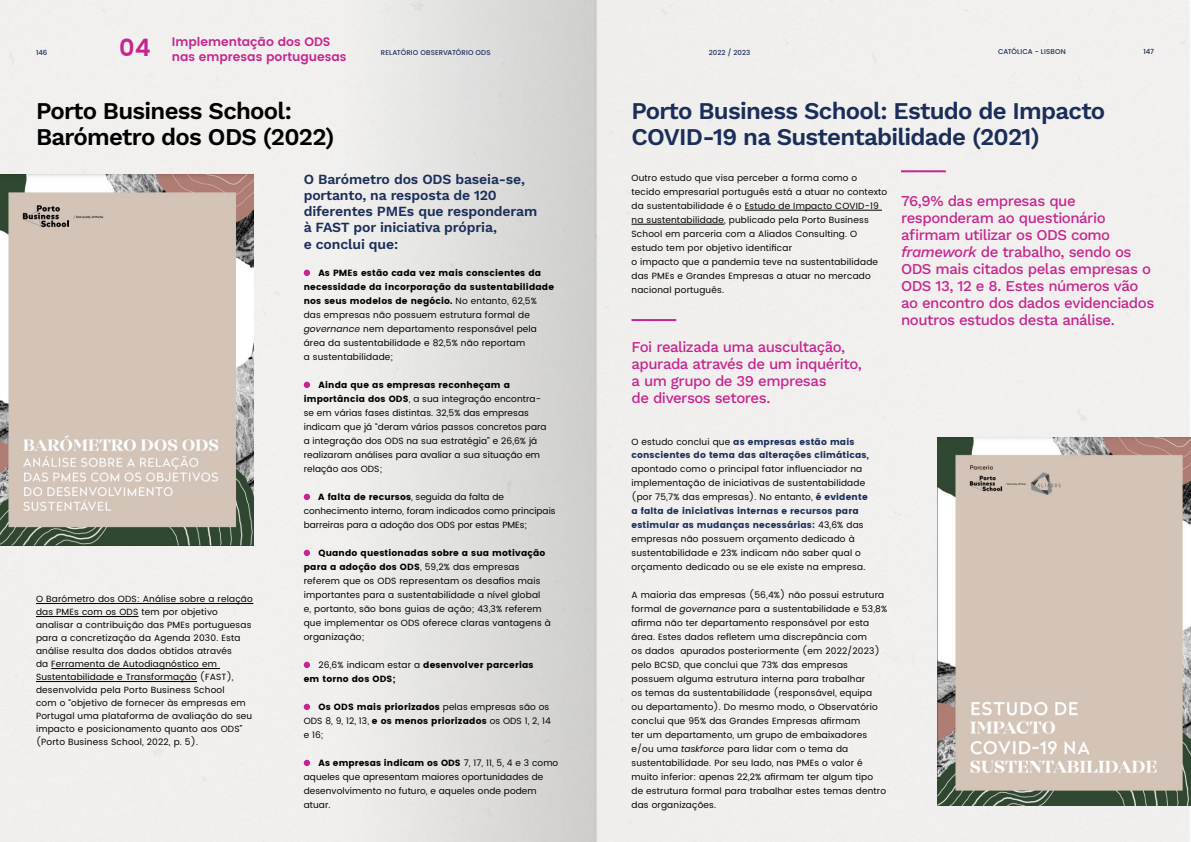
<style>
.page{position:relative;width:1191px;height:842px;background:#fff}
.page>*{position:absolute;margin:0;border:0;box-sizing:border-box;transform-origin:0 0}
.t1{font:600 24px/26px "Work Sans";letter-spacing:-.03em;color:#1b2e5a}
.t2{font:600 24px/26px "Work Sans";letter-spacing:-.03em;color:#000}
.t3{font:500 15px/17px "Work Sans";letter-spacing:-.035em;color:#c6258f}
.t4{font:600 14px/16.3px "Work Sans";letter-spacing:-.01em;color:#1b2e5a}
.t5{font:600 12.3px/14.3px "Poppins";color:#c6258f}
.t6{font:9px/14px "Poppins";letter-spacing:.02em;color:#000}
.t7{font:9px/14px "Poppins";color:#000}
.t8{font:9px/12.5px "Poppins";letter-spacing:.02em;color:#1b2e5a}
.t9{font:9px/14px "Poppins";letter-spacing:.02em;color:#000}
.t10{font:500 7px "Poppins";letter-spacing:.01em;color:#1b2e5a}
.s1{font-size:24px}
.s2{font-style:inherit}
.s3{font-style:italic}
.s4{color:#000}
.s5{color:#1b2e5a}
</style>
<div class="page">
<img style="left:0;top:0;width:1189px;height:842px">
<img style="left:0;top:174px;width:254px;height:372px">
<hr style="left:36px;top:603px;width:217px;height:1px;background:#000">
<hr style="left:36px;top:616px;width:102px;height:1px;background:#000">
<hr style="left:51px;top:668px;width:169px;height:1px;background:#000">
<hr style="left:36px;top:681px;width:161px;height:1px;background:#000">
<svg style="left:304px;top:270px;width:6px;height:6px"></svg>
<svg style="left:304px;top:382px;width:6px;height:6px"></svg>
<svg style="left:304px;top:494px;width:6px;height:6px"></svg>
<svg style="left:304px;top:550px;width:6px;height:6px"></svg>
<svg style="left:304px;top:662px;width:6px;height:6px"></svg>
<svg style="left:304px;top:704px;width:6px;height:6px"></svg>
<svg style="left:304px;top:760px;width:6px;height:6px"></svg>
<img style="left:938px;top:438px;width:253px;height:368px">
<hr style="left:744px;top:210px;width:138px;height:1px;background:#000">
<hr style="left:631px;top:224px;width:93px;height:1px;background:#000">
<hr style="left:631px;top:319px;width:45px;height:2px;background:#c6258f">
<hr style="left:901px;top:170px;width:44px;height:2px;background:#c6258f">
<h3 class="t5" style="left:172px;top:35px;width:176px;text-indent:-52px"><span class="s1">04</span> Implementação dos ODS nas empresas portuguesas</h3>
<p class="t10" style="left:36px;top:47px;width:13px">146</p>
<p class="t10" style="left:381px;top:48px;width:111px">RELATÓRIO OBSERVATÓRIO ODS</p>
<p class="t10" style="left:708px;top:48px;width:43px">2022 / 2023</p>
<p class="t10" style="left:998px;top:47px;width:69px">CATÓLICA - LISBON</p>
<p class="t10" style="left:1143px;top:46px;width:12px">147</p>
<h1 class="t2" style="left:36px;top:97px;width:300px">Porto Business School:<br>Barómetro dos ODS (2022)</h1>
<p class="t6" style="left:36px;top:593px;width:218px;line-height:13px">O Barómetro dos ODS: Análise sobre a relação das PMEs com os ODS tem por objetivo analisar a contribuição das PMEs portuguesas para a concretização da Agenda 2030. Esta análise resulta dos dados obtidos através<br>da Ferramenta de Autodiagnóstico em Sustentabilidade e Transformação (FAST), desenvolvida pela Porto Business School<br>com o “objetivo de fornecer às empresas em Portugal uma plataforma de avaliação do seu impacto e posicionamento quanto aos ODS” (Porto Business School, 2022, p. 5).</p>
<h3 class="t4" style="left:304px;top:171px;width:235px">O Barómetro dos ODS baseia-se, portanto, na resposta de 120 diferentes PMEs que responderam à FAST por iniciativa própria,<br>e conclui que:</h3>
<p class="t6" style="left:304px;top:266px;width:252px;text-indent:15px"><span class="s2">As PMEs estão cada vez mais conscientes da necessidade da incorporação da sustentabilidade nos seus modelos de negócio.</span> No entanto, 62,5% das empresas não possuem estrutura formal de <span class="s3">governance</span> nem departamento responsável pela área da sustentabilidade e 82,5% não reportam<br>a sustentabilidade;</p>
<p class="t6" style="left:304px;top:378px;width:244px;text-indent:15px"><span class="s2">Ainda que as empresas reconheçam a importância dos ODS</span>, a sua integração encontra&shy;se em várias fases distintas. 32,5% das empresas indicam que já “deram vários passos concretos para a integração dos ODS na sua estratégia” e 26,6% já realizaram análises para avaliar a sua situação em relação aos ODS;</p>
<p class="t7" style="left:304px;top:490px;width:253px;text-indent:14px"><span class="s2">A falta de recursos</span>, seguida da falta de conhecimento interno, foram indicados como principais barreiras para a adoção dos ODS por estas PMEs;</p>
<p class="t6" style="left:304px;top:546px;width:249px;text-indent:15px"><span class="s2">Quando questionadas sobre a sua motivação para a adoção dos ODS</span>, 59,2% das empresas referem que os ODS representam os desafios mais importantes para a sustentabilidade a nível global<br>e, portanto, são bons guias de ação; 43,3% referem que implementar os ODS oferece claras vantagens à organização;</p>
<p class="t9" style="left:304px;top:658px;width:231px;text-indent:15px"><span class="s2">26,6% indicam estar a</span> desenvolver parcerias em torno dos ODS;</p>
<p class="t6" style="left:304px;top:700px;width:248px;text-indent:15px"><span class="s2">Os ODS mais priorizados</span> pelas empresas são os<br>ODS 8, 9, 12, 13, <span class="s2">e os menos priorizados</span> os ODS 1, 2, 14 e 16;</p>
<p class="t6" style="left:304px;top:756px;width:256px;text-indent:15px"><span class="s2">As empresas indicam os ODS</span> 7, 17, 11, 5, 4 e 3 como aqueles que apresentam maiores oportunidades de desenvolvimento no futuro, e aqueles onde podem atuar.</p>
<h1 class="t1" style="left:631px;top:97px;width:475px">Porto Business School: Estudo de Impacto<br>COVID-19 na Sustentabilidade (2021)</h1>
<p class="t6" style="left:631px;top:171px;width:257px">Outro estudo que visa perceber a forma como o tecido empresarial português está a atuar no contexto da sustentabilidade é o Estudo de Impacto COVID-19 na sustentabilidade, publicado pela Porto Business School em parceria com a Aliados Consulting. O estudo tem por objetivo identificar<br>o impacto que a pandemia teve na sustentabilidade das PMEs e Grandes Empresas a atuar no mercado nacional português.</p>
<p class="t3" style="left:901px;top:192px;width:255px">76,9% das empresas que responderam ao questionário afirmam utilizar os ODS como <span class="s3">framework</span> de trabalho, sendo os<br>ODS mais citados pelas empresas o<br>ODS 13, 12 e 8. Estes números vão ao encontro dos dados evidenciados noutros estudos desta análise.</p>
<h2 class="t3" style="left:631px;top:338px;width:232px">Foi realizada uma auscultação, apurada através de um inquérito, a um grupo de 39 empresas<br>de diversos setores.</h2>
<p class="t8" style="left:631px;top:436px;width:239px"><span class="s4">O estudo conclui que</span> as empresas estão mais conscientes do tema das alterações climáticas,</p>
<p class="t6" style="left:631px;top:462px;width:238px">apontado como o principal fator influenciador na implementação de iniciativas de sustentabilidade (por 75,7% das empresas). No entanto, <span class="s5">é evidente a falta de iniciativas internas e recursos para estimular as mudanças necessárias:</span> 43,6% das empresas não possuem orçamento dedicado à sustentabilidade e 23% indicam não saber qual o orçamento dedicado ou se ele existe na empresa.</p>
<p class="t6" style="left:631px;top:588px;width:257px">A maioria das empresas (56,4%) não possui estrutura formal de <span class="s3">governance</span> para a sustentabilidade e 53,8% afirma não ter departamento responsável por esta área. Estes dados refletem uma discrepância com<br>os dados apurados posteriormente (em 2022/2023) pelo BCSD, que conclui que 73% das empresas possuem alguma estrutura interna para trabalhar<br>os temas da sustentabilidade (responsável, equipa<br>ou departamento). Do mesmo modo, o Observatório conclui que 95% das Grandes Empresas afirmam<br>ter um departamento, um grupo de embaixadores e/ou uma <span class="s3">taskforce</span> para lidar com o tema da sustentabilidade. Por seu lado, nas PMEs o valor é muito inferior: apenas 22,2% afirmam ter algum tipo<br>de estrutura formal para trabalhar estes temas dentro das organizações.</p>
</div>
